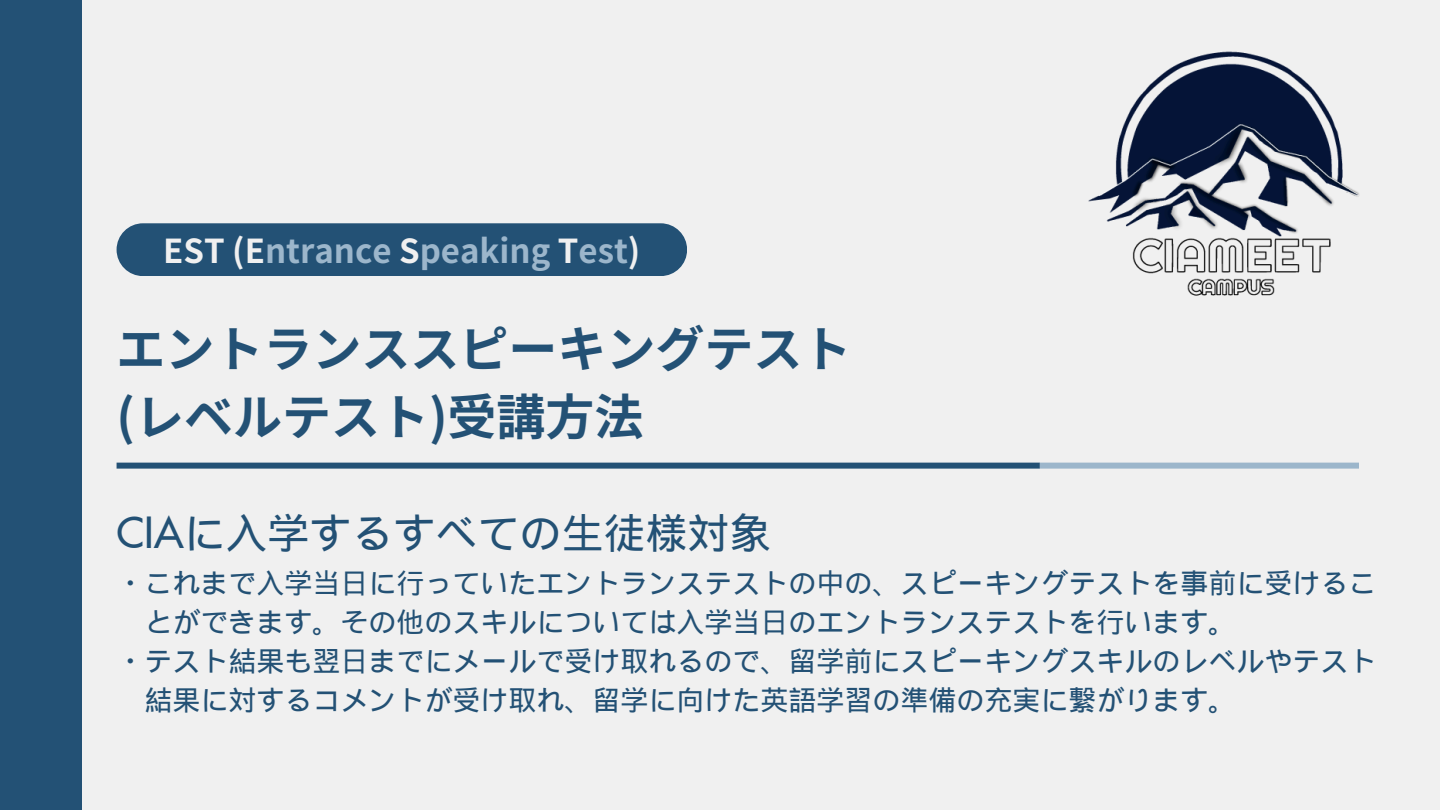
<style>
.page{position:relative;width:1440px;height:810px;background:#f0f0f0}
.page>*{position:absolute;margin:0;border:0;box-sizing:border-box;transform-origin:0 0}
.t1{font:700 49px/68.2px "Source Han Sans JP";color:#235175}
.t2{font:42px "Wen Quan Yi Micro Hei";color:#235175}
.t3{font:700 33px "Source Han Sans JP";color:#9cb6cb}
.t4{font:28px "Wen Quan Yi Micro Hei";color:#235175}
.s1{color:#f0f0f0}
.s2{font-family:"Futura LT Pro";font-weight:500}
</style>
<div class="page">
<div style="left:117px;top:463px;width:923px;height:6px;background:#235175"></div>
<div style="left:1040px;top:463px;width:319px;height:6px;background:#9cb6cb"></div>
<div style="left:0;top:0;width:82px;height:810px;background:#235175"></div>
<img style="left:1088px;top:51px;width:271px;height:245px">
<div style="left:117px;top:223px;width:570px;height:53px;background:#235175;border-radius:26px"></div>
<p class="t3" style="left:163px;top:225px;width:479px"><span class="s1">EST (E</span>ntrance <span class="s1">S</span>peaking <span class="s1">T</span>est<span class="s1">)</span></p>
<p class="t1" style="left:117px;top:313px;width:736px">エントランススピーキングテスト(レベルテスト)受講方法</p>
<h2 class="t2" style="left:117px;top:509px;width:657px"><span class="s2">CIA</span>に入学するすべての生徒様対象</h2>
<h1 class="t4" style="left:117px;top:566px;width:1261px">・これまで入学当日に行っていたエントランステストの中の、スピーキングテストを事前に受けるこ</h1>
<p class="t4" style="left:145px;top:605px;width:1093px">とができます。その他のスキルについては入学当日のエントランステストを行います。</p>
<p class="t4" style="left:117px;top:644px;width:1261px">・テスト結果も翌日までにメールで受け取れるので、留学前にスピーキングスキルのレベルやテスト</p>
<p class="t4" style="left:145px;top:683px;width:1093px">結果に対するコメントが受け取れ、留学に向けた英語学習の準備の充実に繋がります。</p>
</div>
